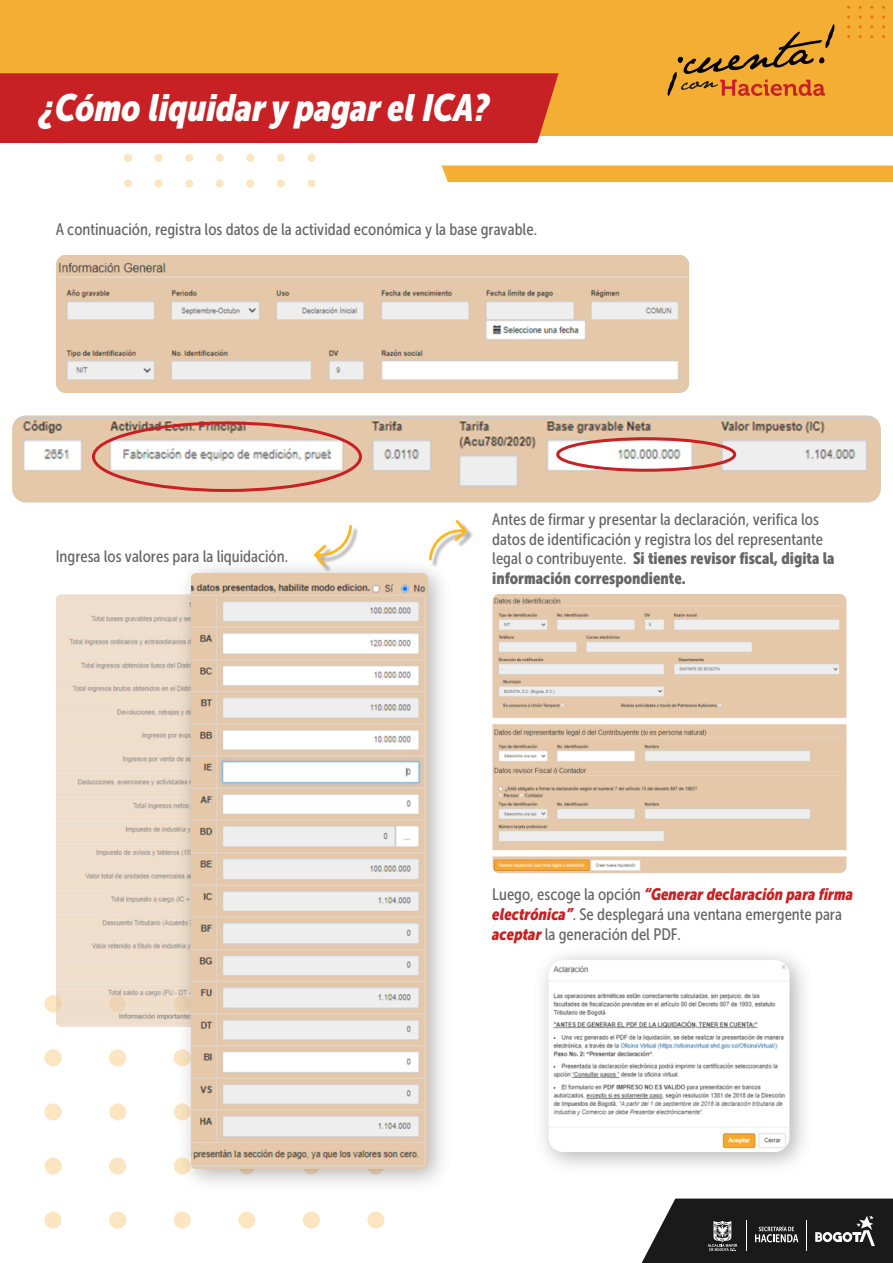
<style>
.page{position:relative;width:893px;height:1263px;background:#fff}
.page>*{position:absolute;margin:0;border:0;box-sizing:border-box;transform-origin:0 0}
.t1{font:italic 37.8px "Museo Sans Condensed 900";color:#fff}
.t2{font:16.5px/19.8px "Museo Sans Condensed 500";color:#666}
.t3{font:16.5px/19.8px "Museo Sans Condensed 900";color:#666}
.t4{font:italic 16.5px "Museo Sans Condensed 900";color:#c72125}
.s1{font-family:"Museo Sans Condensed 500"}
.s2{font-family:"Museo Sans Condensed 500";font-style:normal;color:#666}
.s3{font-family:"Museo Sans Condensed 900";font-style:italic;color:#c72125}
</style>
<div class="page">
<div style="left:124px;top:154px;width:8px;height:8px;background:#fce5c1;border-radius:50%"></div>
<div style="left:155px;top:154px;width:8px;height:8px;background:#fce5c1;border-radius:50%"></div>
<div style="left:185px;top:154px;width:8px;height:8px;background:#fce5c1;border-radius:50%"></div>
<div style="left:216px;top:154px;width:8px;height:8px;background:#fce5c1;border-radius:50%"></div>
<div style="left:246px;top:154px;width:8px;height:8px;background:#fce5c1;border-radius:50%"></div>
<div style="left:277px;top:154px;width:8px;height:8px;background:#fce5c1;border-radius:50%"></div>
<div style="left:307px;top:154px;width:8px;height:8px;background:#fce5c1;border-radius:50%"></div>
<svg style="left:124px;top:179px;width:8px;height:9px"></svg>
<div style="left:155px;top:179px;width:8px;height:9px;background:#fce5c1;border-radius:50%"></div>
<svg style="left:185px;top:179px;width:8px;height:9px"></svg>
<div style="left:216px;top:179px;width:8px;height:9px;background:#fce5c1;border-radius:50%"></div>
<div style="left:246px;top:179px;width:8px;height:9px;background:#fce5c1;border-radius:50%"></div>
<svg style="left:277px;top:179px;width:8px;height:9px"></svg>
<div style="left:307px;top:179px;width:8px;height:9px;background:#fce5c1;border-radius:50%"></div>
<div style="left:45px;top:995px;width:17px;height:17px;background:#fce5c1;border-radius:50%"></div>
<div style="left:45px;top:1049px;width:17px;height:17px;background:#fce5c1;border-radius:50%"></div>
<div style="left:109px;top:1049px;width:17px;height:17px;background:#fce5c1;border-radius:50%"></div>
<div style="left:45px;top:1103px;width:17px;height:17px;background:#fce5c1;border-radius:50%"></div>
<div style="left:109px;top:1103px;width:17px;height:17px;background:#fce5c1;border-radius:50%"></div>
<div style="left:45px;top:1157px;width:17px;height:17px;background:#fce5c1;border-radius:50%"></div>
<div style="left:109px;top:1157px;width:17px;height:17px;background:#fce5c1;border-radius:50%"></div>
<div style="left:45px;top:1211px;width:17px;height:17px;background:#fce5c1;border-radius:50%"></div>
<div style="left:109px;top:1211px;width:17px;height:17px;background:#fce5c1;border-radius:50%"></div>
<div style="left:174px;top:1211px;width:17px;height:17px;background:#fce5c1;border-radius:50%"></div>
<div style="left:238px;top:1211px;width:17px;height:17px;background:#fce5c1;border-radius:50%"></div>
<div style="left:303px;top:1211px;width:17px;height:17px;background:#fce5c1;border-radius:50%"></div>
<div style="left:367px;top:1211px;width:17px;height:17px;background:#fce5c1;border-radius:50%"></div>
<div style="left:0;top:0;width:893px;height:135px;background:#f5ae34"></div>
<div style="left:0;top:73px;width:558px;height:70px;background:#c72125"></div>
<div style="left:442px;top:165px;width:451px;height:17px;background:#f5ae34"></div>
<img style="left:352px;top:528px;width:6px;height:20px">
<svg style="left:318px;top:525px;width:34px;height:25px"></svg>
<img style="left:56px;top:255px;width:633px;height:138px">
<div style="left:387px;top:364px;width:143px;height:11px;background:#fff"></div>
<div style="left:176px;top:363px;width:49px;height:12px;background:#eee"></div>
<div style="left:128px;top:306px;width:19px;height:9px;background:#eee"></div>
<div style="left:425px;top:304px;width:39px;height:12px;background:#eee"></div>
<div style="left:530px;top:304px;width:39px;height:12px;background:#eee"></div>
<img style="left:12px;top:415px;width:869px;height:87px">
<div style="left:92px;top:421px;width:270px;height:71px;border:3px solid #c72125;border-radius:50%"></div>
<div style="left:556px;top:437px;width:180px;height:35px;border:3px solid #c72125;border-radius:50%"></div>
<img style="left:492px;top:594px;width:354px;height:279px">
<div style="left:560px;top:622px;width:21px;height:5px;background:#eee"></div>
<div style="left:677px;top:621px;width:73px;height:7px;background:#eee"></div>
<div style="left:503px;top:643px;width:25px;height:6px;background:#eee"></div>
<hr style="left:590px;top:645px;width:57px;height:4px;background:#eee">
<div style="left:503px;top:666px;width:70px;height:6px;background:#eee"></div>
<img style="left:56px;top:594px;width:112px;height:433px">
<img style="left:168px;top:550px;width:275px;height:634px">
<img style="left:191px;top:573px;width:237px;height:596px">
<img style="left:429px;top:528px;width:44px;height:41px">
<svg style="left:429px;top:520px;width:38px;height:41px"></svg>
<img style="left:542px;top:954px;width:263px;height:213px">
<img style="left:548px;top:960px;width:241px;height:192px">
<svg style="left:668px;top:24px;width:166px;height:72px"></svg>
<svg style="left:641px;top:1198px;width:252px;height:65px;background:#3b3b3b"></svg>
<h1 class="t1" style="left:40px;top:86px;width:451px">¿Cómo liquidar y pagar el ICA?</h1>
<p class="t2" style="left:56px;top:220px;width:483px">A continuación, registra los datos de la actividad económica y la base gravable.</p>
<p class="t2" style="left:56px;top:547px;width:234px">Ingresa los valores para la liquidación.</p>
<p class="t2" style="left:492px;top:509px;width:332px">Antes de firmar y presentar la declaración, verifica los datos de identificación y registra los del representante</p>
<p class="t3" style="left:492px;top:549px;width:344px"><span class="s1">legal o contribuyente.</span> Si tienes revisor fiscal, digita la información correspondiente.</p>
<p class="t4" style="left:492px;top:885px;width:362px"><span class="s2">Luego, escoge la opción</span> “Generar declaración para firma</p>
<p class="t2" style="left:492px;top:904px;width:351px"><span class="s3">electrónica”</span>. Se desplegará una ventana emergente para <span class="s3">aceptar</span> la generación del PDF.</p>
</div>
